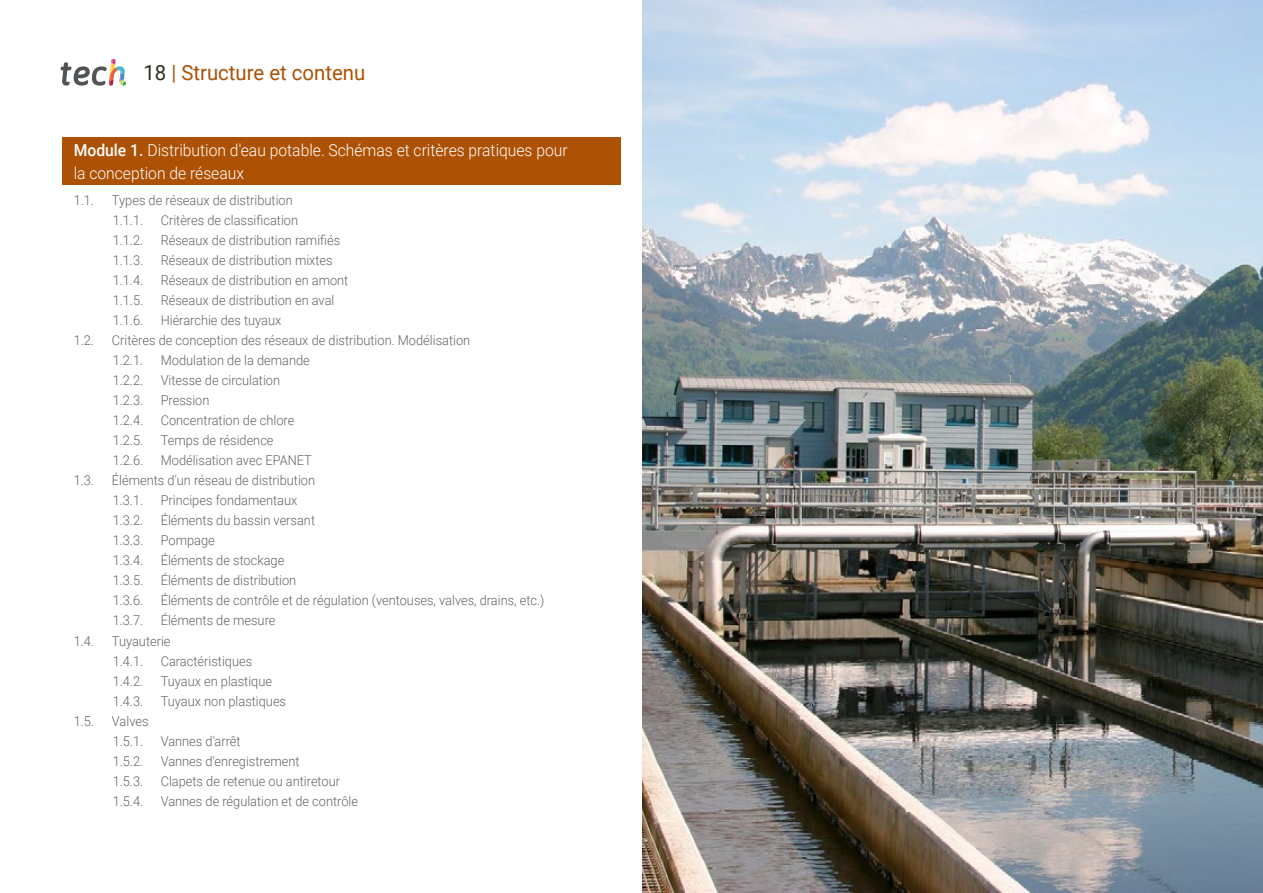
<style>
.page{position:relative;width:1263px;height:893px;background:#fff}
.page>*{position:absolute;margin:0;border:0;box-sizing:border-box;transform-origin:0 0}
.t1{font:21px "Roboto";color:#ad5105}
.t2{font:300 16.5px/22.5px "Roboto";color:#fff;scale:.95 1}
.t3{font:300 13.5px/20px "Roboto";color:#61646a;scale:.95 1}
.s1{color:#312e20}
.s2{font-weight:500}
</style>
<div class="page">
<div style="left:63px;top:138px;width:558px;height:47px;background:#ad5105"></div>
<svg style="left:61px;top:59px;width:65px;height:27px"></svg>
<img style="left:642px;top:0;width:621px;height:893px">
<h1 class="t1" style="left:144px;top:57px;width:223px"><span class="s1">18</span> | Structure et contenu</h1>
<p class="t2" style="left:74px;top:139px;width:521px"><span class="s2">Module 1.</span> Distribution d'eau potable. Schémas et critères pratiques pour la conception de réseaux</p>
<p class="t3" style="left:74px;top:190px;width:23px">1.1.</p>
<p class="t3" style="left:112px;top:190px;width:192px">Types de réseaux de distribution<br>1.1.1.</p>
<p class="t3" style="left:161px;top:210px;width:146px">Critères de classification</p>
<p class="t3" style="left:113px;top:230px;width:34px">1.1.2.</p>
<p class="t3" style="left:161px;top:230px;width:190px">Réseaux de distribution ramifiés</p>
<p class="t3" style="left:113px;top:250px;width:34px">1.1.3.</p>
<p class="t3" style="left:161px;top:250px;width:183px">Réseaux de distribution mixtes</p>
<p class="t3" style="left:113px;top:270px;width:34px">1.1.4.</p>
<p class="t3" style="left:161px;top:270px;width:199px">Réseaux de distribution en amont</p>
<p class="t3" style="left:113px;top:290px;width:34px">1.1.5.</p>
<p class="t3" style="left:161px;top:290px;width:184px">Réseaux de distribution en aval</p>
<p class="t3" style="left:113px;top:310px;width:34px">1.1.6.</p>
<p class="t3" style="left:161px;top:310px;width:129px">Hiérarchie des tuyaux</p>
<p class="t3" style="left:74px;top:330px;width:23px">1.2.</p>
<p class="t3" style="left:112px;top:330px;width:379px">Critères de conception des réseaux de distribution. Modélisation<br>1.2.1.</p>
<p class="t3" style="left:161px;top:350px;width:158px">Modulation de la demande</p>
<p class="t3" style="left:113px;top:370px;width:34px">1.2.2.</p>
<p class="t3" style="left:161px;top:370px;width:127px">Vitesse de circulation</p>
<p class="t3" style="left:113px;top:390px;width:34px">1.2.3.</p>
<p class="t3" style="left:161px;top:390px;width:53px">Pression</p>
<p class="t3" style="left:113px;top:410px;width:34px">1.2.4.</p>
<p class="t3" style="left:161px;top:410px;width:142px">Concentration de chlore</p>
<p class="t3" style="left:113px;top:430px;width:34px">1.2.5.</p>
<p class="t3" style="left:161px;top:430px;width:120px">Temps de résidence</p>
<p class="t3" style="left:113px;top:450px;width:34px">1.2.6.</p>
<p class="t3" style="left:161px;top:450px;width:161px">Modélisation avec EPANET</p>
<p class="t3" style="left:74px;top:470px;width:23px">1.3.</p>
<p class="t3" style="left:112px;top:470px;width:215px">Éléments d'un réseau de distribution<br>1.3.1.</p>
<p class="t3" style="left:161px;top:490px;width:145px">Principes fondamentaux</p>
<p class="t3" style="left:113px;top:510px;width:34px">1.3.2.</p>
<p class="t3" style="left:161px;top:510px;width:164px">Éléments du bassin versant</p>
<p class="t3" style="left:113px;top:530px;width:34px">1.3.3.</p>
<p class="t3" style="left:161px;top:530px;width:58px">Pompage</p>
<p class="t3" style="left:113px;top:550px;width:34px">1.3.4.</p>
<p class="t3" style="left:161px;top:550px;width:132px">Éléments de stockage</p>
<p class="t3" style="left:113px;top:570px;width:34px">1.3.5.</p>
<p class="t3" style="left:161px;top:570px;width:144px">Éléments de distribution</p>
<p class="t3" style="left:113px;top:590px;width:34px">1.3.6.</p>
<p class="t3" style="left:161px;top:590px;width:405px">Éléments de contrôle et de régulation (ventouses, valves, drains, etc.)</p>
<p class="t3" style="left:113px;top:610px;width:34px">1.3.7.</p>
<p class="t3" style="left:161px;top:610px;width:122px">Éléments de mesure</p>
<p class="t3" style="left:74px;top:630px;width:23px">1.4.</p>
<p class="t3" style="left:112px;top:630px;width:63px">Tuyauterie<br>1.4.1.</p>
<p class="t3" style="left:161px;top:650px;width:98px">Caractéristiques</p>
<p class="t3" style="left:113px;top:670px;width:34px">1.4.2.</p>
<p class="t3" style="left:161px;top:670px;width:119px">Tuyaux en plastique</p>
<p class="t3" style="left:113px;top:690px;width:34px">1.4.3.</p>
<p class="t3" style="left:161px;top:690px;width:134px">Tuyaux non plastiques</p>
<p class="t3" style="left:74px;top:710px;width:23px">1.5.</p>
<p class="t3" style="left:112px;top:710px;width:40px">Valves<br>1.5.1.</p>
<p class="t3" style="left:161px;top:730px;width:86px">Vannes d'arrêt</p>
<p class="t3" style="left:113px;top:750px;width:34px">1.5.2.</p>
<p class="t3" style="left:161px;top:750px;width:148px">Vannes d'enregistrement</p>
<p class="t3" style="left:113px;top:770px;width:34px">1.5.3.</p>
<p class="t3" style="left:161px;top:770px;width:190px">Clapets de retenue ou antiretour</p>
<p class="t3" style="left:113px;top:791px;width:34px">1.5.4.</p>
<p class="t3" style="left:161px;top:791px;width:209px">Vannes de régulation et de contrôle</p>
</div>
